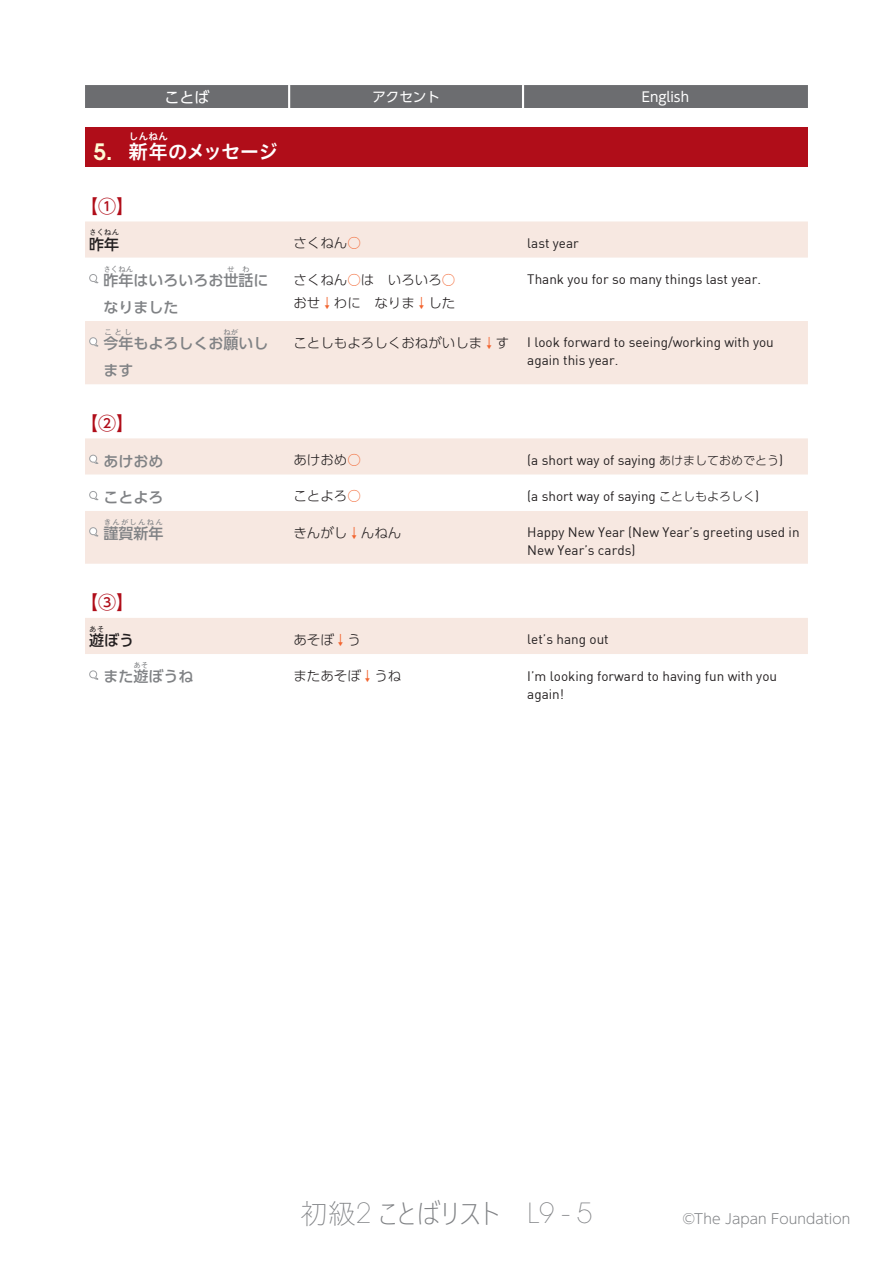
<style>
.page{position:relative;width:893px;height:1263px;background:#fff}
.page>*{position:absolute;margin:0;border:0;box-sizing:border-box;transform-origin:0 0}
.t1{font:300 27.6px "Yu Gothic UI";color:#808285}
.見出し語{font:600 22.5px "Avant Garde";color:#fffbd5}
.見出し語-2{font:19.5px "Hiragino UD Sans Std W6";letter-spacing:-.05em;color:#fff}
.小見出し_赤{font:500 18px "UD Shin Go Pro";color:#b00d19}
.見出し語-3{font:500 15px "UD Shin Go Pro";color:#808285}
.見出し語-4{font:500 15px "UD Shin Go Pro";color:#231f20}
.t2{font:15px "UD Shin Go Pro";color:#fff}
.t3{font:300 13.8px "UD Shin Go Pro";letter-spacing:.005em;color:#808285}
.英訳{font:13.5px/18px "DIN";color:#231f20}
.アクセント{font:300 13.5px "UD Shin Go Pro";color:#231f20}
.t4{font:13.5px "UD Shin Go Pro";color:#fff}
.見出し語-5{font:9.75px "Hiragino UD Sans Std W6";color:#fff}
.見出し語-6{font:500 7.5px "UD Shin Go Pro";letter-spacing:.145em;color:#808285}
.見出し語-7{font:500 7.5px "UD Shin Go Pro";color:#231f20}
.s1{font-family:"Hiragino UD Sans Std W6";font-weight:400;font-size:19.5px;color:#fff}
.s2{color:#f2642f}
.s3{font-family:"UD Shin Go Pro";font-weight:300;font-size:12px}
.s4{font-family:"Avant Garde";font-weight:200}
</style>
<div class="page">
<div style="left:85px;top:85px;width:723px;height:23px;background:#6c6d70"></div>
<hr style="left:288px;top:85px;width:2px;height:24px;background:#fff">
<hr style="left:522px;top:85px;width:2px;height:24px;background:#fff">
<div style="left:85px;top:128px;width:723px;height:39px;background:#b00d19"></div>
<div style="left:85px;top:221px;width:723px;height:37px;background:#f7e8e1"></div>
<svg style="left:85px;top:283px;width:723px;height:371px;fill:#f7e8e1"></svg>
<svg style="left:89px;top:274px;width:10px;height:9px"></svg>
<svg style="left:89px;top:337px;width:10px;height:9px"></svg>
<svg style="left:89px;top:454px;width:10px;height:10px"></svg>
<svg style="left:89px;top:491px;width:10px;height:9px"></svg>
<svg style="left:89px;top:527px;width:10px;height:9px"></svg>
<svg style="left:89px;top:670px;width:10px;height:10px"></svg>
<p class="t2" style="left:165px;top:85px;width:46px">ことば</p>
<p class="t4" style="left:372px;top:86px;width:69px">アクセント</p>
<p class="t4" style="left:642px;top:86px;width:49px">English</p>
<p class="見出し語-5" style="left:129px;top:129px;width:41px">しんねん</p>
<p class="見出し語-2" style="left:149px;top:137px;width:131px">年のメッセージ</p>
<p class="見出し語" style="left:94px;top:137px;width:56px">5. <span class="s1">新</span></p>
<p class="小見出し_赤" style="left:80px;top:191px;width:55px">【①】</p>
<p class="見出し語-4" style="left:89px;top:232px;width:31px">昨年</p>
<p class="見出し語-7" style="left:89px;top:227px;width:31px">さくねん</p>
<p class="見出し語-6" style="left:103px;top:263px;width:31px">さくねん</p>
<p class="見出し語-6" style="left:227px;top:263px;width:24px">せ わ</p>
<p class="見出し語-3" style="left:103px;top:295px;width:76px">なりました</p>
<p class="見出し語-3" style="left:103px;top:268px;width:166px">昨年はいろいろお世話に</p>
<p class="見出し語-6" style="left:105px;top:326px;width:29px">ことし</p>
<p class="見出し語-6" style="left:223px;top:326px;width:16px">ねが</p>
<p class="見出し語-3" style="left:103px;top:358px;width:31px">ます</p>
<p class="見出し語-3" style="left:103px;top:331px;width:166px">今年もよろしくお願いし</p>
<p class="アクセント" style="left:293px;top:232px;width:69px">さくねん<span class="s2">○</span></p>
<p class="英訳" style="left:527px;top:234px;width:53px">last year</p>
<p class="アクセント" style="left:293px;top:268px;width:164px">さくねん<span class="s2">○</span>は　いろいろ<span class="s2">○</span></p>
<p class="アクセント" style="left:293px;top:292px;width:164px">おせ<span class="s2">↓</span>わに　なりま<span class="s2">↓</span>した</p>
<p class="英訳" style="left:527px;top:270px;width:235px">Thank you for so many things last year.</p>
<p class="アクセント" style="left:293px;top:332px;width:218px">ことしもよろしくおねがいしま<span class="s2">↓</span>す</p>
<p class="英訳" style="left:527px;top:333px;width:248px">I look forward to seeing/working with you again this year.</p>
<p class="小見出し_赤" style="left:80px;top:408px;width:55px">【②】</p>
<p class="見出し語-3" style="left:103px;top:449px;width:61px">あけおめ</p>
<p class="アクセント" style="left:293px;top:449px;width:69px">あけおめ<span class="s2">○</span></p>
<p class="英訳" style="left:527px;top:451px;width:258px">(a short way of saying <span class="s3">あけましておめでとう</span>)</p>
<p class="見出し語-3" style="left:103px;top:485px;width:61px">ことよろ</p>
<p class="アクセント" style="left:293px;top:485px;width:69px">ことよろ<span class="s2">○</span></p>
<p class="英訳" style="left:527px;top:487px;width:234px">(a short way of saying <span class="s3">ことしもよろしく</span>)</p>
<p class="見出し語-3" style="left:103px;top:521px;width:61px">謹賀新年</p>
<p class="見出し語-6" style="left:104px;top:516px;width:60px">きんがしんねん</p>
<p class="アクセント" style="left:293px;top:522px;width:110px">きんがし<span class="s2">↓</span>んねん</p>
<p class="英訳" style="left:527px;top:523px;width:274px">Happy New Year (New Year’s greeting used in<br>New Year’s cards)</p>
<p class="小見出し_赤" style="left:80px;top:588px;width:55px">【③】</p>
<p class="見出し語-4" style="left:89px;top:628px;width:46px">遊ぼう</p>
<p class="見出し語-7" style="left:89px;top:623px;width:16px">あそ</p>
<p class="見出し語-6" style="left:133px;top:659px;width:16px">あそ</p>
<p class="見出し語-3" style="left:103px;top:664px;width:91px">また遊ぼうね</p>
<p class="アクセント" style="left:293px;top:629px;width:69px">あそぼ<span class="s2">↓</span>う</p>
<p class="英訳" style="left:527px;top:630px;width:83px">let’s hang out</p>
<p class="アクセント" style="left:293px;top:665px;width:110px">またあそぼ<span class="s2">↓</span>うね</p>
<p class="英訳" style="left:527px;top:666px;width:251px">I’m looking forward to having fun with you again!</p>
<h1 class="t1" style="left:300px;top:1187px;width:293px">初級<span class="s4">2</span> ことばリスト <span class="s4">L9 - 5</span></h1>
<p class="t3" style="left:683px;top:1208px;width:169px">©The Japan Foundation</p>
</div>
